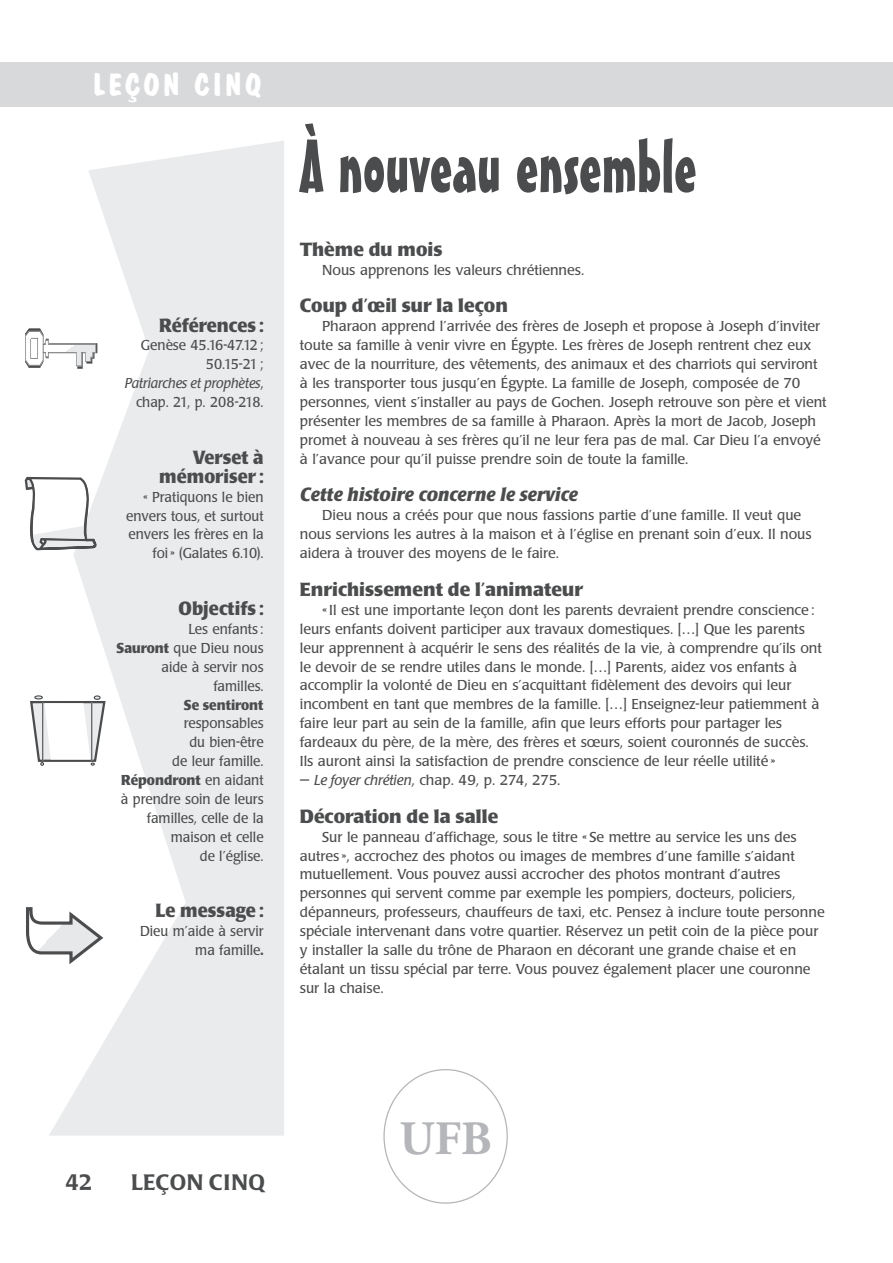
<style>
.page{position:relative;width:893px;height:1263px;background:#fff}
.page>*{position:absolute;margin:0;border:0;box-sizing:border-box;transform-origin:0 0}
.t1{font:72.45px "Mister Earl BT";color:#4b4c4d}
.t2{font:700 47.85px "Adobe Garamond Pro";color:#b5b6b9}
.t3{font:31.5px "Dom Bold BT";letter-spacing:.095em;color:#fff}
.t4{font:500 22.05px "Poppl Laudatio";letter-spacing:.02em;color:#4b4c4d}
.t5{font:700 18.9px "Poppl Laudatio";color:#4b4c4d}
.t6{font:700 18.9px/18.9px "Poppl Laudatio";color:#4b4c4d;text-align:right;scale:.95 1}
.t7{font:italic 700 18.9px "Poppl Laudatio";color:#4b4c4d}
.t8{font:14.25px/18.9px "Poppl Laudatio";color:#4b4c4d}
.t9{font:14.25px/18.9px "Poppl Laudatio";color:#4b4c4d;text-align:right;scale:.95 1}
.t10{font:700 14.25px "Poppl Laudatio";color:#4b4c4d;scale:.95 1}
.s1{font-style:italic}
.s2{font-weight:700}
.s3{font-weight:500}
</style>
<div class="page">
<svg style="left:49px;top:141px;width:235px;height:995px;fill:#eaebec"></svg>
<div style="left:0;top:62px;width:893px;height:45px;background:#d8d9db"></div>
<svg style="left:25px;top:223px;width:73px;height:160px"></svg>
<svg style="left:24px;top:383px;width:82px;height:585px"></svg>
<svg style="left:383px;top:1069px;width:125px;height:135px"></svg>
<h3 class="t3" style="left:92px;top:73px;width:170px">LEÇON CINQ</h3>
<h3 class="t6" style="left:159px;top:317px;width:111px">Références :</h3>
<p class="t9" style="left:125px;top:337px;width:148px">Genèse 45.16-47.12 ;<br>50.15-21 ;<br><span class="s1">Patriarches et prophètes</span>, chap. 21, p. 208-218.</p>
<h3 class="t6" style="left:159px;top:450px;width:111px">Verset à mémoriser :</h3>
<p class="t9" style="left:126px;top:489px;width:146px">« Pratiquons le bien envers tous, et surtout envers les frères en la foi » (Galates 6.10).</p>
<h3 class="t6" style="left:179px;top:601px;width:91px">Objectifs :</h3>
<p class="t9" style="left:117px;top:621px;width:156px">Les enfants :<br><span class="s2">Sauront</span> que Dieu nous aide à servir nos familles.</p>
<p class="t10" style="left:184px;top:699px;width:85px">Se sentiront</p>
<p class="t9" style="left:121px;top:715px;width:152px">responsables<br>du bien-être<br>de leur famille.<br><span class="s2">Répondront</span> en aidant à prendre soin de leurs familles, celle de la maison et celle<br>de l’église.</p>
<h3 class="t6" style="left:155px;top:903px;width:115px">Le message :</h3>
<p class="t9" style="left:140px;top:923px;width:131px">Dieu m’aide à servir ma famille<span class="s3">.</span></p>
<h1 class="t1" style="left:300px;top:140px;width:399px">À nouveau ensemble</h1>
<h3 class="t5" style="left:300px;top:241px;width:144px">Thème du mois</h3>
<p class="t8" style="left:322px;top:262px;width:264px">Nous apprenons les valeurs chrétiennes.</p>
<h3 class="t5" style="left:300px;top:298px;width:210px">Coup d’œil sur la leçon</h3>
<p class="t8" style="left:300px;top:318px;width:528px;text-indent:22px">Pharaon apprend l’arrivée des frères de Joseph et propose à Joseph d’inviter toute sa famille à venir vivre en Égypte. Les frères de Joseph rentrent chez eux avec de la nourriture, des vêtements, des animaux et des charriots qui serviront à les transporter tous jusqu’en Égypte. La famille de Joseph, composée de 70 personnes, vient s’installer au pays de Gochen. Joseph retrouve son père et vient présenter les membres de sa famille à Pharaon. Après la mort de Jacob, Joseph promet à nouveau à ses frères qu’il ne leur fera pas de mal. Car Dieu l’a envoyé à l’avance pour qu’il puisse prendre soin de toute la famille.</p>
<h3 class="t7" style="left:300px;top:487px;width:279px">Cette histoire concerne le service</h3>
<p class="t8" style="left:300px;top:507px;width:513px;text-indent:22px">Dieu nous a créés pour que nous fassions partie d’une famille. Il veut que nous servions les autres à la maison et à l’église en prenant soin d’eux. Il nous aidera à trouver des moyens de le faire.</p>
<h3 class="t5" style="left:300px;top:582px;width:285px">Enrichissement de l’animateur</h3>
<p class="t8" style="left:300px;top:602px;width:524px;text-indent:22px">« Il est une importante leçon dont les parents devraient prendre conscience : leurs enfants doivent participer aux travaux domestiques. […] Que les parents leur apprennent à acquérir le sens des réalités de la vie, à comprendre qu’ils ont le devoir de se rendre utiles dans le monde. […] Parents, aidez vos enfants à accomplir la volonté de Dieu en s’acquittant fidèlement des devoirs qui leur incombent en tant que membres de la famille. […] Enseignez-leur patiemment à faire leur part au sein de la famille, afin que leurs efforts pour partager les fardeaux du père, de la mère, des frères et sœurs, soient couronnés de succès.<br>Ils auront ainsi la satisfaction de prendre conscience de leur réelle utilité »</p>
<p class="t8" style="left:300px;top:772px;width:262px">— <span class="s1">Le foyer chrétien</span>, chap. 49, p. 274, 275.</p>
<h3 class="t5" style="left:300px;top:808px;width:200px">Décoration de la salle</h3>
<p class="t8" style="left:300px;top:829px;width:526px;text-indent:22px">Sur le panneau d’affichage, sous le titre « Se mettre au service les uns des autres », accrochez des photos ou images de membres d’une famille s’aidant mutuellement. Vous pouvez aussi accrocher des photos montrant d’autres personnes qui servent comme par exemple les pompiers, docteurs, policiers, dépanneurs, professeurs, chauffeurs de taxi, etc. Pensez à inclure toute personne spéciale intervenant dans votre quartier. Réservez un petit coin de la pièce pour y installer la salle du trône de Pharaon en décorant une grande chaise et en étalant un tissu spécial par terre. Vous pouvez également placer une couronne sur la chaise.</p>
<h3 class="t4" style="left:66px;top:1173px;width:28px">42</h3>
<h3 class="t4" style="left:131px;top:1173px;width:135px">LEÇON CINQ</h3>
<h2 class="t2" style="left:399px;top:1110px;width:94px">UFB</h2>
</div>
